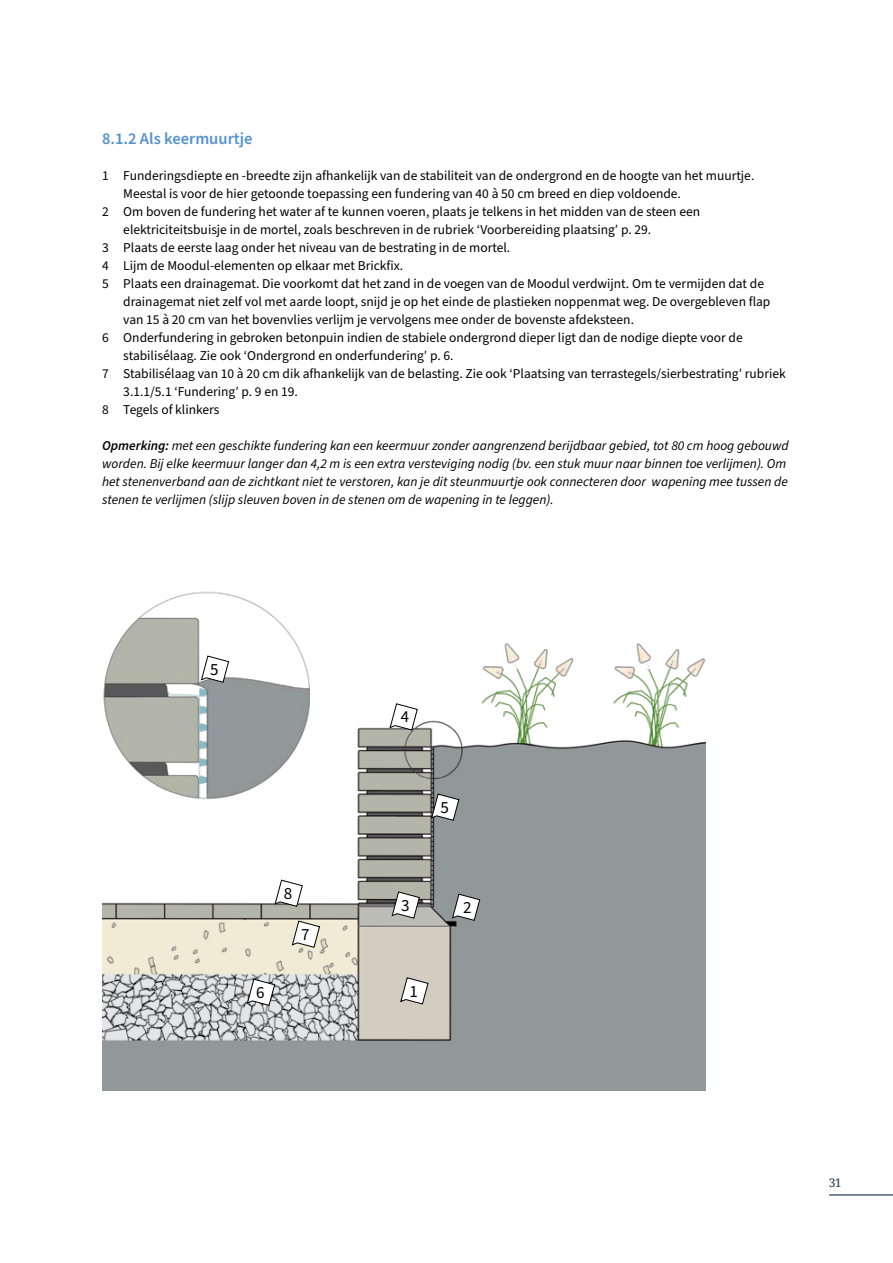
<style>
.page{position:relative;width:893px;height:1263px;background:#fff}
.page>*{position:absolute;margin:0;border:0;box-sizing:border-box;transform-origin:0 0}
.t1{font:17.1px "Source Sans Pro";color:#000}
.t2{font:16.8px "Source Sans Pro";color:#000}
.t3{font:600 16.5px "Source Sans Pro";color:#5692ce}
.t4{font:13.5px "Source Sans Pro";color:#000}
.t5{font:italic 13.5px/18px "Source Sans Pro";color:#000}
.t6{font:12px "Noto Serif";color:#203b54}
.s1{font-weight:600}
</style>
<div class="page">
<hr style="left:829px;top:1194px;width:64px;height:1px;background:#203b54">
<img style="left:124px;top:591px;width:167px;height:43px">
<img style="left:102px;top:634px;width:604px;height:457px">
<svg style="left:451px;top:893px;width:30px;height:28px"></svg>
<svg style="left:391px;top:891px;width:29px;height:28px"></svg>
<svg style="left:400px;top:977px;width:29px;height:28px"></svg>
<svg style="left:246px;top:978px;width:30px;height:28px"></svg>
<svg style="left:291px;top:920px;width:29px;height:28px"></svg>
<svg style="left:274px;top:879px;width:29px;height:28px"></svg>
<svg style="left:200px;top:655px;width:30px;height:28px"></svg>
<svg style="left:431px;top:793px;width:29px;height:28px"></svg>
<svg style="left:389px;top:703px;width:29px;height:28px"></svg>
<p class="t3" style="left:102px;top:128px;width:152px">8.1.2 Als keermuurtje</p>
<p class="t4" style="left:102px;top:167px;width:654px">1 Funderingsdiepte en -breedte zijn afhankelijk van de stabiliteit van de ondergrond en de hoogte van het muurtje.</p>
<p class="t4" style="left:123px;top:185px;width:559px">Meestal is voor de hier getoonde toepassing een fundering van 40 à 50 cm breed en diep voldoende.</p>
<p class="t4" style="left:102px;top:203px;width:600px">2 Om boven de fundering het water af te kunnen voeren, plaats je telkens in het midden van de steen een</p>
<p class="t4" style="left:123px;top:221px;width:529px">elektriciteitsbuisje in de mortel, zoals beschreven in de rubriek ‘Voorbereiding plaatsing′ p. 29.</p>
<p class="t4" style="left:102px;top:239px;width:410px">3 Plaats de eerste laag onder het niveau van de bestrating in de mortel.</p>
<p class="t4" style="left:102px;top:257px;width:303px">4 Lijm de Moodul-elementen op elkaar met Brickfix.</p>
<p class="t4" style="left:102px;top:275px;width:663px">5 Plaats een drainagemat. Die voorkomt dat het zand in de voegen van de Moodul verdwijnt. Om te vermijden dat de</p>
<p class="t4" style="left:123px;top:293px;width:649px">drainagemat niet zelf vol met aarde loopt, snijd je op het einde de plastieken noppenmat weg. De overgebleven flap</p>
<p class="t4" style="left:123px;top:311px;width:512px">van 15 à 20 cm van het bovenvlies verlijm je vervolgens mee onder de bovenste afdeksteen.</p>
<p class="t4" style="left:102px;top:329px;width:642px">6 Onderfundering in gebroken betonpuin indien de stabiele ondergrond dieper ligt dan de nodige diepte voor de</p>
<p class="t4" style="left:123px;top:347px;width:332px">stabilisélaag. Zie ook ‘Ondergrond en onderfundering′ p. 6.</p>
<p class="t4" style="left:102px;top:365px;width:685px">7 Stabilisélaag van 10 à 20 cm dik afhankelijk van de belasting. Zie ook ‘Plaatsing van terrastegels/sierbestrating′ rubriek</p>
<p class="t4" style="left:123px;top:383px;width:176px">3.1.1/5.1 ‘Fundering′ p. 9 en 19.</p>
<p class="t4" style="left:102px;top:401px;width:119px">8 Tegels of klinkers</p>
<p class="t5" style="left:102px;top:437px;width:688px"><span class="s1">Opmerking:</span> met een geschikte fundering kan een keermuur zonder aangrenzend berijdbaar gebied, tot 80 cm hoog gebouwd worden. Bij elke keermuur langer dan 4,2 m is een extra versteviging nodig (bv. een stuk muur naar binnen toe verlijmen). Om het stenenverband aan de zichtkant niet te verstoren, kan je dit steunmuurtje ook connecteren door wapening mee tussen de stenen te verlijmen (slijp sleuven boven in de stenen om de wapening in te leggen).</p>
<p class="t1" style="left:210px;top:658px;width:10px">5</p>
<p class="t1" style="left:284px;top:882px;width:10px">8</p>
<p class="t1" style="left:301px;top:923px;width:10px">7</p>
<p class="t2" style="left:401px;top:705px;width:10px">4</p>
<p class="t1" style="left:440px;top:796px;width:10px">5</p>
<p class="t1" style="left:401px;top:894px;width:10px">3</p>
<p class="t1" style="left:463px;top:896px;width:10px">2</p>
<p class="t1" style="left:256px;top:981px;width:10px">6</p>
<p class="t1" style="left:410px;top:979px;width:10px">1</p>
<p class="t6" style="left:829px;top:1174px;width:13px">31</p>
</div>
